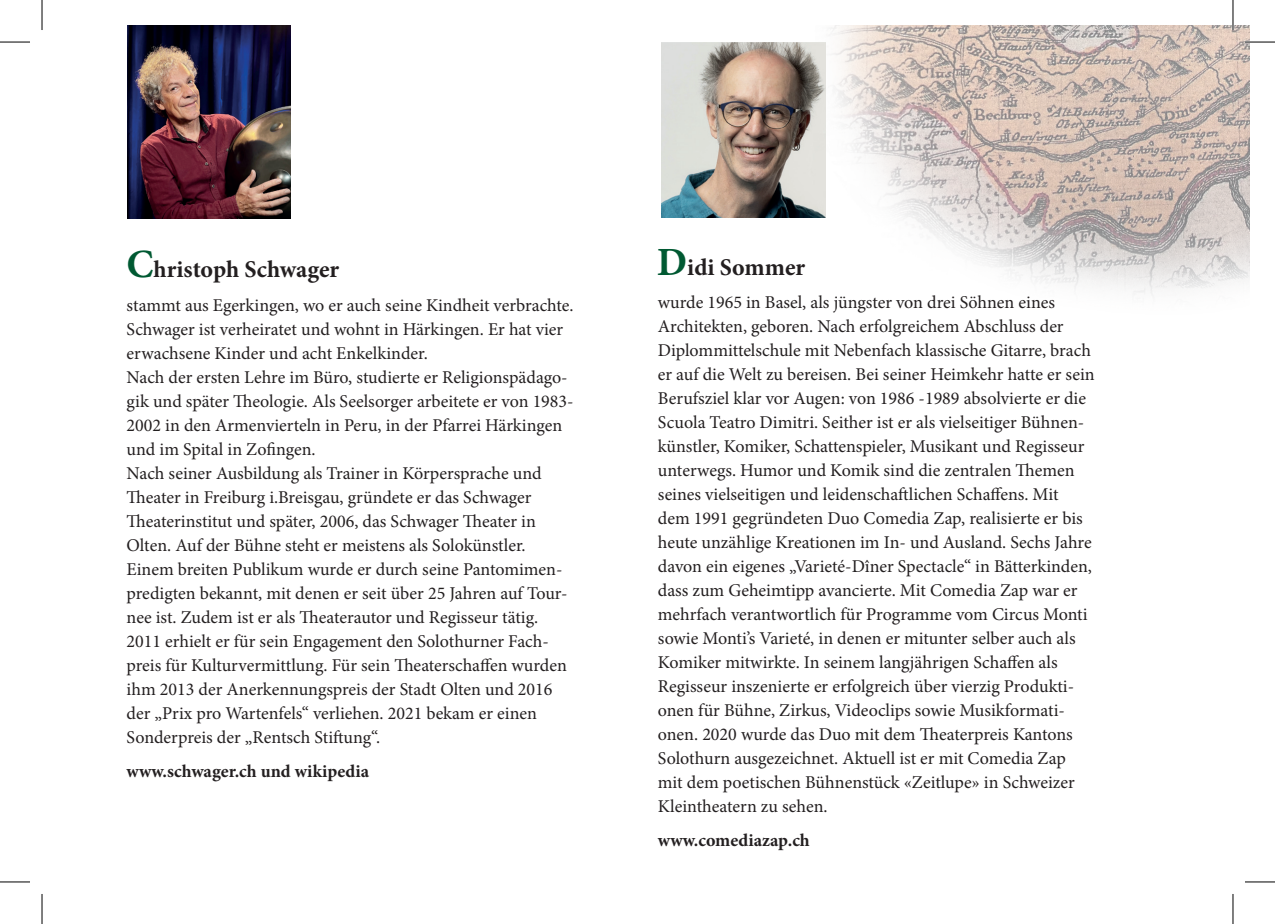
<style>
.page{position:relative;width:1275px;height:924px;background:#fff}
.page>*{position:absolute;margin:0;border:0;box-sizing:border-box;transform-origin:0 0}
.t1{font:700 24px "Minion Pro";color:#231f20}
.t2{font:18px/24px "Minion Pro";color:#231f20}
.t3{font:700 18px "Minion Pro";color:#231f20}
.s1{font-size:40px;color:#005932}
</style>
<div class="page">
<img style="left:811px;top:25px;width:439px;height:271px">
<img style="left:127px;top:25px;width:164px;height:193px">
<img style="left:661px;top:42px;width:164px;height:175px">
<hr style="left:1245px;top:41px;width:30px;height:2px;background:#fff">
<hr style="left:1231px;top:0;width:3px;height:30px;background:#fff">
<hr style="left:0;top:42px;width:30px;height:1px;background:#000">
<hr style="left:1245px;top:42px;width:30px;height:1px;background:#000">
<hr style="left:0;top:881px;width:30px;height:1px;background:#000">
<hr style="left:1245px;top:881px;width:30px;height:1px;background:#000">
<hr style="left:42px;top:0;width:1px;height:30px;background:#000">
<hr style="left:42px;top:893px;width:1px;height:30px;background:#000">
<hr style="left:1232px;top:0;width:1px;height:30px;background:#000">
<hr style="left:1232px;top:893px;width:1px;height:30px;background:#000">
<h1 class="t1" style="left:127px;top:252px;width:214px"><span class="s1">C</span>hristoph Schwager</h1>
<p class="t2" style="left:127px;top:293px;width:448px">stammt aus Egerkingen, wo er auch seine Kindheit verbrachte.<br>Schwager ist verheiratet und wohnt in Härkingen. Er hat vier erwachsene Kinder und acht Enkelkinder.<br>Nach der ersten Lehre im Büro, studierte er Religionspädago&shy;gik und später Theologie. Als Seelsorger arbeitete er von 1983- 2002 in den Armenvierteln in Peru, in der Pfarrei Härkingen und im Spital in Zofingen.<br>Nach seiner Ausbildung als Trainer in Körpersprache und Theater in Freiburg i.Breisgau, gründete er das Schwager Theaterinstitut und später, 2006, das Schwager Theater in Olten. Auf der Bühne steht er meistens als Solokünstler.<br>Einem breiten Publikum wurde er durch seine Pantomimen&shy;predigten bekannt, mit denen er seit über 25 Jahren auf Tour&shy;nee ist. Zudem ist er als Theaterautor und Regisseur tätig.<br>2011 erhielt er für sein Engagement den Solothurner Fach&shy;preis für Kulturvermittlung. Für sein Theaterschaffen wurden ihm 2013 der Anerkennungspreis der Stadt Olten und 2016 der „Prix pro Wartenfels“ verliehen. 2021 bekam er einen Sonderpreis der „Rentsch Stiftung“.</p>
<p class="t3" style="left:127px;top:758px;width:244px">www.schwager.ch und wikipedia</p>
<h1 class="t1" style="left:657px;top:250px;width:150px"><span class="s1">D</span>idi Sommer</h1>
<p class="t2" style="left:658px;top:290px;width:438px">wurde 1965 in Basel, als jüngster von drei Söhnen eines Architekten, geboren. Nach erfolgreichem Abschluss der Diplommittelschule mit Nebenfach klassische Gitarre, brach er auf die Welt zu bereisen. Bei seiner Heimkehr hatte er sein Berufsziel klar vor Augen: von 1986 -1989 absolvierte er die Scuola Teatro Dimitri. Seither ist er als vielseitiger Bühnen&shy;künstler, Komiker, Schattenspieler, Musikant und Regisseur unterwegs. Humor und Komik sind die zentralen Themen seines vielseitigen und leidenschaftlichen Schaffens. Mit dem 1991 gegründeten Duo Comedia Zap, realisierte er bis heute unzählige Kreationen im In- und Ausland. Sechs Jahre davon ein eigenes „Varieté-Dîner Spectacle“ in Bätterkinden, dass zum Geheimtipp avancierte. Mit Comedia Zap war er mehrfach verantwortlich für Programme vom Circus Monti sowie Monti’s Varieté, in denen er mitunter selber auch als Komiker mitwirkte. In seinem langjährigen Schaffen als Regisseur inszenierte er erfolgreich über vierzig Produkti&shy;onen für Bühne, Zirkus, Videoclips sowie Musikformati&shy;onen. 2020 wurde das Duo mit dem Theaterpreis Kantons Solothurn ausgezeichnet. Aktuell ist er mit Comedia Zap mit dem poetischen Bühnenstück «Zeitlupe» in Schweizer Kleintheatern zu sehen.</p>
<p class="t3" style="left:658px;top:827px;width:153px">www.comediazap.ch</p>
</div>
